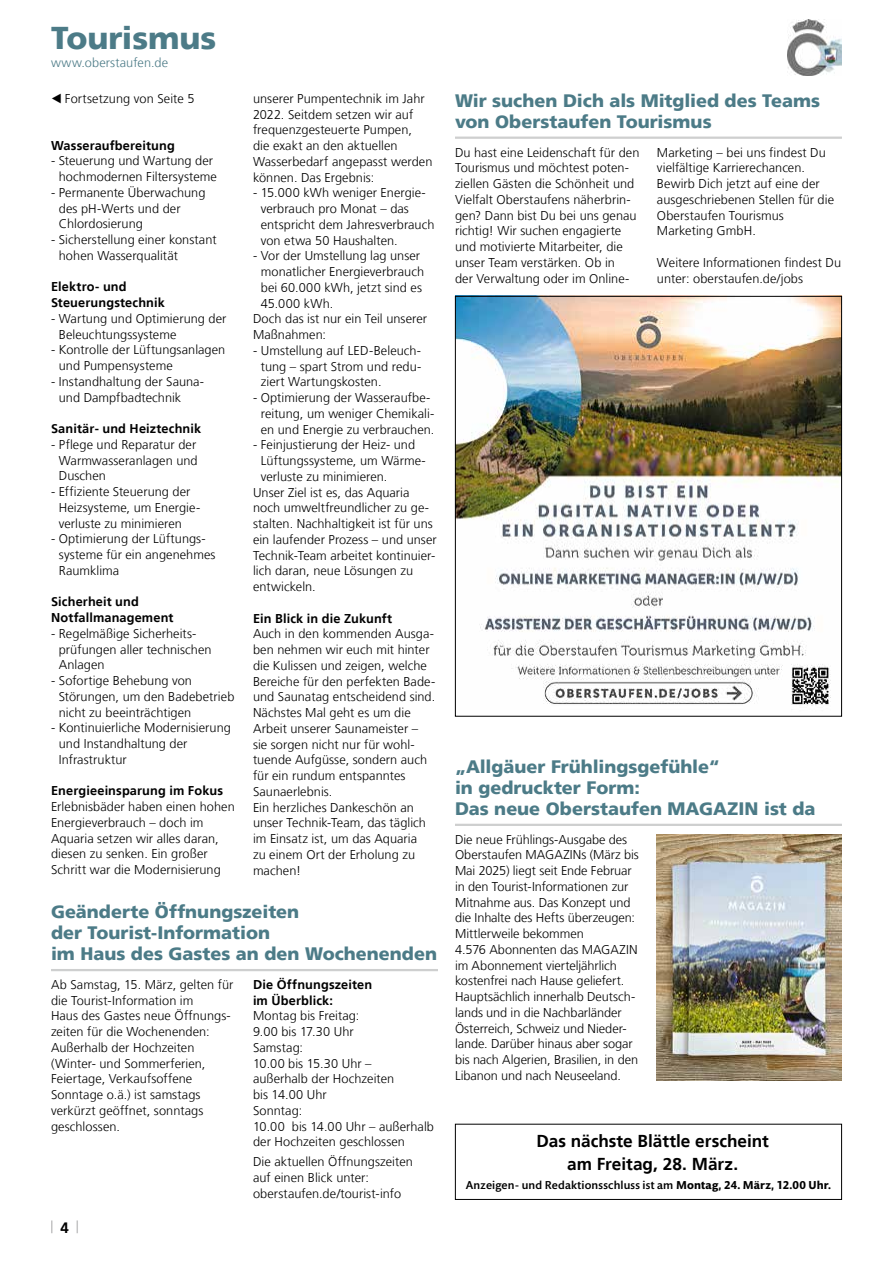
<style>
.page{position:relative;width:893px;height:1263px;background:#fff}
.page>*{position:absolute;margin:0;border:0;box-sizing:border-box;transform-origin:0 0}
.t1{font:900 31.5px "Frutiger LT";letter-spacing:-.005em;color:#4c7b87}
.t2{font:900 18px/21px "Frutiger LT";color:#4c7b87}
.t3{font:700 17.25px/22.5px "Frutiger LT";color:#000;text-align:center}
.t4{font:700 15px "Frutiger LT";color:#000}
.t5{font:300 12.75px/15.8px "Frutiger LT";letter-spacing:.005em;color:#000}
.t6{font:700 12.75px/15.8px "Frutiger LT";letter-spacing:.01em;color:#000}
.t7{font:300 12.75px "Frutiger LT";letter-spacing:.01em;color:#4c7b87}
.t8{font:500 11.7px "Mundo Sans Pro";letter-spacing:.015em;color:#000}
.s1{font-family:"European Pi Three";font-weight:400}
.s2{font-weight:700}
</style>
<div class="page">
<svg style="left:51px;top:1220px;width:2px;height:13px"></svg>
<svg style="left:77px;top:1220px;width:1px;height:13px"></svg>
<img style="left:788px;top:20px;width:54px;height:55px">
<div style="left:455px;top:1124px;width:387px;height:76px;border:1px solid #000"></div>
<hr style="left:455px;top:137px;width:387px;height:2px;background:#cecfcf">
<img style="left:457px;top:298px;width:383px;height:408px">
<hr style="left:51px;top:969px;width:387px;height:2px;background:#cecfcf">
<hr style="left:455px;top:824px;width:387px;height:2px;background:#cecfcf">
<img style="left:657px;top:834px;width:185px;height:247px">
<h1 class="t1" style="left:51px;top:19px;width:167px">Tourismus</h1>
<p class="t7" style="left:51px;top:56px;width:119px">www.oberstaufen.de</p>
<p class="t5" style="left:253px;top:91px;width:181px">unserer Pumpentechnik im Jahr<br>2022. Seitdem setzen wir auf frequenzgesteuerte Pumpen,<br>die exakt an den aktuellen<br>Wasserbedarf angepasst werden können. Das Ergebnis:</p>
<p class="t5" style="left:261px;top:185px;width:175px;text-indent:-8px">- 15.000 kWh weniger Energie&shy;verbrauch pro Monat – das entspricht dem Jahresverbrauch von etwa 50 Haushalten.</p>
<p class="t5" style="left:253px;top:248px;width:169px">- Vor der Umstellung lag unser</p>
<p class="t5" style="left:261px;top:264px;width:165px">monatlicher Energieverbrauch</p>
<p class="t5" style="left:261px;top:280px;width:163px">bei 60.000 kWh, jetzt sind es</p>
<p class="t5" style="left:261px;top:296px;width:74px">45.000 kWh.</p>
<p class="t5" style="left:253px;top:311px;width:176px">Doch das ist nur ein Teil unserer</p>
<p class="t5" style="left:253px;top:327px;width:75px">Maßnahmen:</p>
<p class="t5" style="left:261px;top:343px;width:162px;text-align:justify;text-indent:-8px">- Umstellung auf LED-Beleuch&shy;tung – spart Strom und redu&shy;ziert Wartungskosten.</p>
<p class="t5" style="left:261px;top:390px;width:175px;text-indent:-8px">- Optimierung der Wasseraufbe&shy;reitung, um weniger Chemikali&shy;en und Energie zu verbrauchen.</p>
<p class="t5" style="left:253px;top:437px;width:164px">- Feinjustierung der Heiz- und</p>
<p class="t5" style="left:261px;top:453px;width:167px">Lüftungssysteme, um Wärme-</p>
<p class="t5" style="left:261px;top:469px;width:128px">verluste zu minimieren.</p>
<p class="t5" style="left:253px;top:485px;width:158px">Unser Ziel ist es, das Aquaria</p>
<p class="t5" style="left:253px;top:500px;width:178px">noch umweltfreundlicher zu ge-</p>
<p class="t5" style="left:253px;top:516px;width:181px">stalten. Nachhaltigkeit ist für uns</p>
<p class="t5" style="left:253px;top:532px;width:185px">ein laufender Prozess – und unser</p>
<p class="t5" style="left:253px;top:548px;width:184px">Technik-Team arbeitet kontinuier-</p>
<p class="t5" style="left:253px;top:563px;width:162px">lich daran, neue Lösungen zu</p>
<p class="t5" style="left:253px;top:579px;width:64px">entwickeln.</p>
<p class="t6" style="left:253px;top:610px;width:141px">Ein Blick in die Zukunft</p>
<p class="t5" style="left:253px;top:626px;width:184px">Auch in den kommenden Ausga&shy;ben nehmen wir euch mit hinter die Kulissen und zeigen, welche<br>Bereiche für den perfekten Bade&shy;und Saunatag entscheidend sind.<br>Nächstes Mal geht es um die<br>Arbeit unserer Saunameister – sie sorgen nicht nur für wohl&shy;tuende Aufgüsse, sondern auch für ein rundum entspanntes<br>Saunaerlebnis.<br>Ein herzliches Dankeschön an unser Technik-Team, das täglich im Einsatz ist, um das Aquaria<br>zu einem Ort der Erholung zu machen!</p>
<h2 class="t2" style="left:51px;top:902px;width:388px">Geänderte Öffnungszeiten<br>der Tourist-Information<br>im Haus des Gastes an den Wochenenden</h2>
<p class="t5" style="left:51px;top:977px;width:184px">Ab Samstag, 15. März, gelten für die Tourist-Information im<br>Haus des Gastes neue Öffnungs&shy;zeiten für die Wochenenden:<br>Außerhalb der Hochzeiten (Winter- und Sommerferien,<br>Feiertage, Verkaufsoffene<br>Sonntage o.ä.) ist samstags verkürzt geöffnet, sonntags geschlossen.</p>
<p class="t6" style="left:253px;top:977px;width:121px">Die Öffnungszeiten im Überblick:</p>
<p class="t5" style="left:51px;top:91px;width:145px"><span class="s1">F</span> Fortsetzung von Seite 5</p>
<p class="t6" style="left:51px;top:137px;width:125px">Wasseraufbereitung</p>
<p class="t5" style="left:51px;top:153px;width:167px;text-align:right">- Steuerung und Wartung der hochmodernen Filtersysteme</p>
<p class="t5" style="left:59px;top:185px;width:148px;text-indent:-8px">- Permanente Überwachung des pH-Werts und der<br>Chlordosierung</p>
<p class="t5" style="left:59px;top:232px;width:159px;text-indent:-8px">- Sicherstellung einer konstant hohen Wasserqualität</p>
<p class="t6" style="left:51px;top:279px;width:115px">Elektro- und<br>Steuerungstechnik</p>
<p class="t5" style="left:59px;top:311px;width:169px;text-indent:-8px">- Wartung und Optimierung der<br>Beleuchtungssysteme</p>
<p class="t5" style="left:59px;top:342px;width:168px;text-indent:-8px">- Kontrolle der Lüftungsanlagen und Pumpensysteme</p>
<p class="t5" style="left:59px;top:374px;width:146px;text-indent:-8px">- Instandhaltung der Sauna&shy;und Dampfbadtechnik</p>
<p class="t6" style="left:51px;top:421px;width:152px">Sanitär- und Heiztechnik</p>
<p class="t5" style="left:59px;top:437px;width:140px;text-align:justify;text-indent:-8px">- Pflege und Reparatur der Warmwasseranlagen und Duschen</p>
<p class="t5" style="left:59px;top:484px;width:143px;text-indent:-8px">- Effiziente Steuerung der<br>Heizsysteme, um Energie&shy;verluste zu minimieren</p>
<p class="t5" style="left:59px;top:531px;width:158px;text-indent:-8px">- Optimierung der Lüftungs&shy;systeme für ein angenehmes<br>Raumklima</p>
<p class="t6" style="left:51px;top:594px;width:124px">Sicherheit und<br>Notfallmanagement</p>
<p class="t5" style="left:59px;top:626px;width:154px;text-indent:-8px">- Regelmäßige Sicherheits&shy;prüfungen aller technischen<br>Anlagen</p>
<p class="t5" style="left:59px;top:673px;width:177px;text-indent:-8px">- Sofortige Behebung von<br>Störungen, um den Badebetrieb nicht zu beeinträchtigen</p>
<p class="t5" style="left:59px;top:720px;width:174px;text-indent:-8px">- Kontinuierliche Modernisierung und Instandhaltung der<br>Infrastruktur</p>
<p class="t6" style="left:51px;top:783px;width:174px">Energieeinsparung im Fokus</p>
<p class="t5" style="left:51px;top:799px;width:185px">Erlebnisbäder haben einen hohen<br>Energieverbrauch – doch im<br>Aquaria setzen wir alles daran, diesen zu senken. Ein großer<br>Schritt war die Modernisierung</p>
<p class="t5" style="left:253px;top:1008px;width:182px">Montag bis Freitag:<br>9.00 bis 17.30 Uhr<br>Samstag:<br>10.00 bis 15.30 Uhr –<br>außerhalb der Hochzeiten<br>bis 14.00 Uhr<br>Sonntag:<br>10.00 bis 14.00 Uhr – außerhalb der Hochzeiten geschlossen</p>
<p class="t5" style="left:253px;top:1154px;width:161px">Die aktuellen Öffnungszeiten auf einen Blick unter: oberstaufen.de/tourist-info</p>
<p class="t4" style="left:60px;top:1218px;width:10px">4</p>
<h2 class="t2" style="left:455px;top:90px;width:367px">Wir suchen Dich als Mitglied des Teams von Oberstaufen Tourismus</h2>
<p class="t5" style="left:455px;top:144px;width:186px">Du hast eine Leidenschaft für den<br>Tourismus und möchtest poten&shy;ziellen Gästen die Schönheit und<br>Vielfalt Oberstaufens näherbrin&shy;gen? Dann bist Du bei uns genau richtig! Wir suchen engagierte und motivierte Mitarbeiter, die unser Team verstärken. Ob in<br>der Verwaltung oder im Online-</p>
<p class="t5" style="left:657px;top:144px;width:179px">Marketing – bei uns findest Du vielfältige Karrierechancen.<br>Bewirb Dich jetzt auf eine der ausgeschriebenen Stellen für die<br>Oberstaufen Tourismus<br>Marketing GmbH.</p>
<p class="t5" style="left:657px;top:255px;width:186px">Weitere Informationen findest Du unter: oberstaufen.de/jobs</p>
<h2 class="t2" style="left:455px;top:756px;width:362px">„Allgäuer Frühlingsgefühle“<br>in gedruckter Form:<br>Das neue Oberstaufen MAGAZIN ist da</h2>
<p class="t5" style="left:455px;top:832px;width:185px">Die neue Frühlings-Ausgabe des<br>Oberstaufen MAGAZINs (März bis<br>Mai 2025) liegt seit Ende Februar in den Tourist-Informationen zur<br>Mitnahme aus. Das Konzept und die Inhalte des Hefts überzeugen:<br>Mittlerweile bekommen<br>4.576 Abonnenten das MAGAZIN im Abonnement vierteljährlich kostenfrei nach Hause geliefert.<br>Hauptsächlich innerhalb Deutsch&shy;lands und in die Nachbarländer<br>Österreich, Schweiz und Nieder&shy;lande. Darüber hinaus aber sogar bis nach Algerien, Brasilien, in den<br>Libanon und nach Neuseeland.</p>
<h3 class="t3" style="left:536px;top:1130px;width:234px">Das nächste Blättle erscheint am Freitag, 28. März.</h3>
<p class="t8" style="left:466px;top:1177px;width:367px">Anzeigen- und Redaktionsschluss ist am <span class="s2">Montag, 24. März, 12.00 Uhr.</span></p>
</div>
